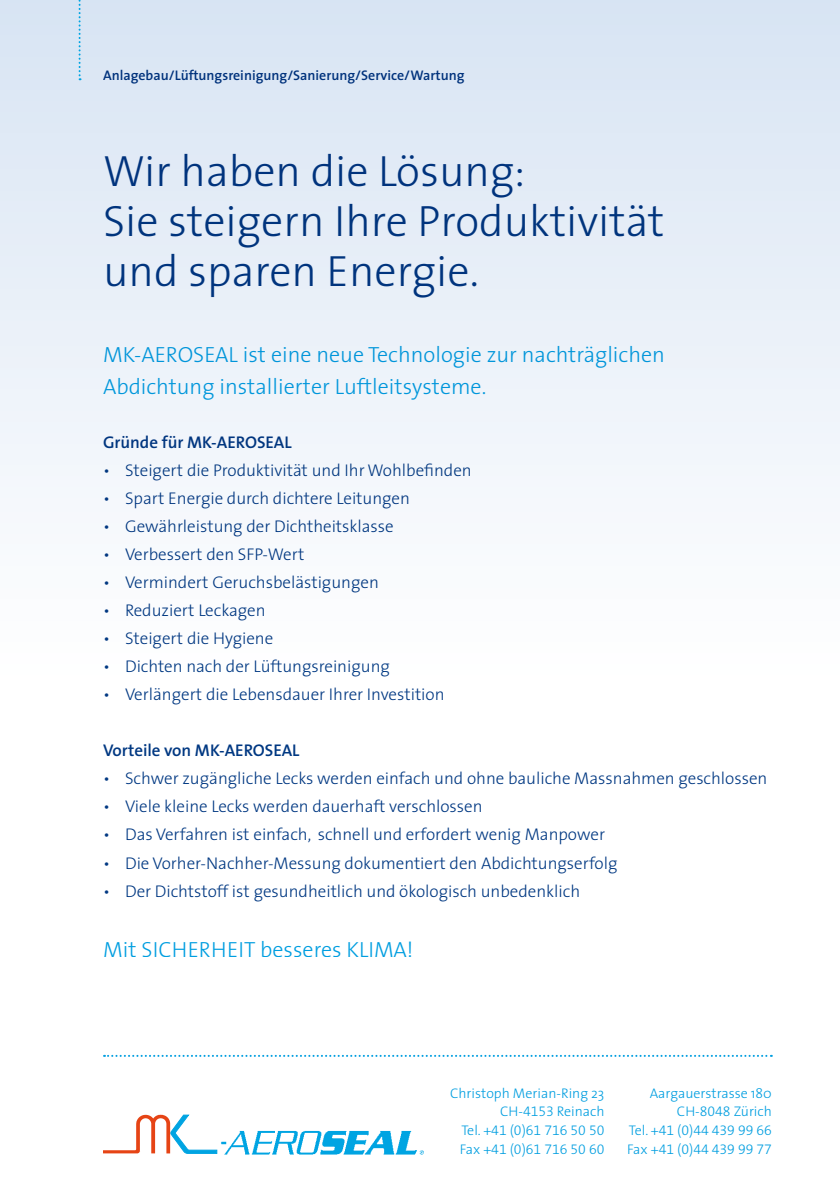
<style>
.page{position:relative;width:840px;height:1191px;background:#fff}
.page>*{position:absolute;margin:0;border:0;box-sizing:border-box;transform-origin:0 0}
.t1{font:300 44px/50px "The Sans";color:#003882}
.t2{font:300 22px/32px "The Sans";color:#009ee0}
.t3{font:300 17px "The Sans";color:#003882}
.t4{font:600 17px "The Sans";color:#003882}
.t5{font:14px/18.6px "The Sans Light Expert";color:#009ee0}
.t6{font:300 14px/18.6px "The Sans";color:#009ee0;text-align:right}
.t7{font:600 14px "The Sans";color:#003882}
.s1{font-family:"The Sans Light Expert";font-weight:400}
.s2{font-family:"The Sans";font-weight:300}
</style>
<div class="page">
<div style="left:0;top:0;width:839px;height:1191px;background:linear-gradient(to bottom,#dfe9f5,#fff)"></div>
<svg style="left:104px;top:1054px;width:667px;height:2px"></svg>
<svg style="left:79px;top:0;width:2px;height:80px"></svg>
<img style="left:219px;top:1128px;width:209px;height:27px">
<svg style="left:103px;top:1114px;width:114px;height:40px"></svg>
<p class="t7" style="left:103px;top:64px;width:363px">Anlagebau/Lüftungsreinigung/Sanierung/Service/Wartung</p>
<h1 class="t1" style="left:103px;top:145px;width:562px">Wir haben die Lösung:<br>Sie steigern Ihre Produktivität und sparen Energie.</h1>
<p class="t2" style="left:103px;top:338px;width:563px">MK-AEROSEAL ist eine neue Technologie zur nachträglichen<br>Abdichtung installierter Luftleitsysteme.</p>
<p class="t4" style="left:103px;top:428px;width:190px">Gründe für MK-AEROSEAL</p>
<p class="t3" style="left:103px;top:456px;width:370px">• Steigert die Produktivität und Ihr Wohlbefinden</p>
<p class="t3" style="left:103px;top:484px;width:308px">• Spart Energie durch dichtere Leitungen</p>
<p class="t3" style="left:103px;top:512px;width:292px">• Gewährleistung der Dichtheitsklasse</p>
<p class="t3" style="left:103px;top:540px;width:203px">• Verbessert den SFP-Wert</p>
<p class="t3" style="left:103px;top:568px;width:277px">• Vermindert Geruchsbelästigungen</p>
<p class="t3" style="left:103px;top:596px;width:164px">• Reduziert Leckagen</p>
<p class="t3" style="left:103px;top:624px;width:172px">• Steigert die Hygiene</p>
<p class="t3" style="left:103px;top:652px;width:288px">• Dichten nach der Lüftungsreinigung</p>
<p class="t3" style="left:103px;top:680px;width:343px">• Verlängert die Lebensdauer Ihrer Investition</p>
<p class="t4" style="left:103px;top:736px;width:198px">Vorteile von MK-AEROSEAL</p>
<p class="t3" style="left:103px;top:764px;width:665px">• Schwer zugängliche Lecks werden einfach und ohne bauliche Massnahmen geschlossen</p>
<p class="t3" style="left:103px;top:792px;width:381px">• Viele kleine Lecks werden dauerhaft verschlossen</p>
<p class="t3" style="left:103px;top:820px;width:503px">• Das Verfahren ist einfach, schnell und erfordert wenig Manpower</p>
<p class="t3" style="left:103px;top:848px;width:515px">• Die Vorher-Nachher-Messung dokumentiert den Abdichtungserfolg</p>
<p class="t3" style="left:103px;top:876px;width:478px">• Der Dichtstoff ist gesundheitlich und ökologisch unbedenklich</p>
<p class="t2" style="left:103px;top:932px;width:82px">Mit Sicherheit</p>
<p class="t2" style="left:260px;top:932px;width:112px">besseres Klima</p>
<p class="t2" style="left:407px;top:932px;width:8px">!</p>
<p class="t6" style="left:450px;top:1083px;width:156px">Christoph Merian-Ring 23<br>CH-<span class="s1">4153</span> Reinach</p>
<p class="t5" style="left:459px;top:1120px;width:146px"><span class="s2">Tel.</span> +41 (0)61 716 50 50<br><span class="s2">Fax</span> +41 (0)61 716 50 60</p>
<p class="t6" style="left:649px;top:1083px;width:123px">Aargauerstrasse 180<br>CH-<span class="s1">8048</span> Zürich</p>
<p class="t5" style="left:627px;top:1120px;width:146px"><span class="s2">Tel.</span> +41 (0)44 439 99 66<br><span class="s2">Fax</span> +41 (0)44 439 99 77</p>
</div>
